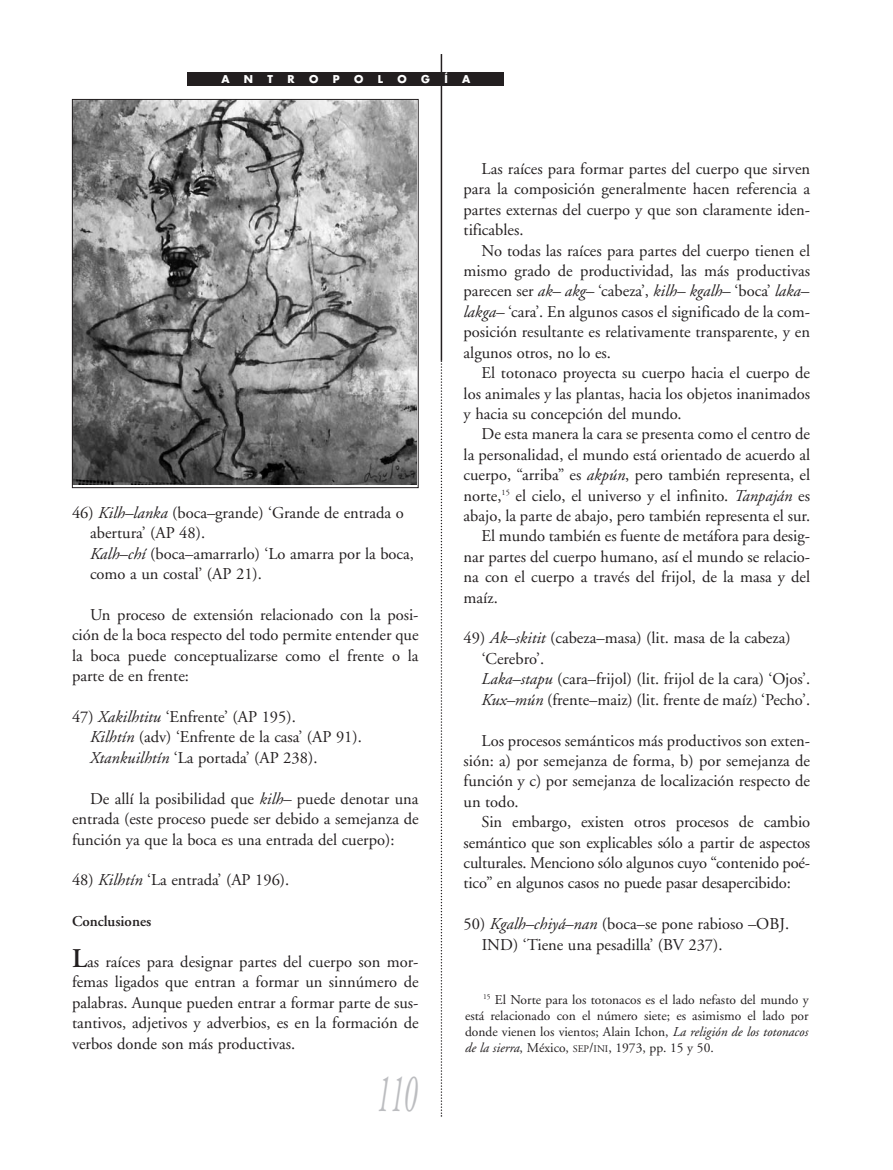
<style>
.page{position:relative;width:893px;height:1170px;background:#fff}
.page>*{position:absolute;margin:0;border:0;box-sizing:border-box;transform-origin:0 0}
.t1{font:italic 54px "Adobe Garamond";color:#bcbdc0;scale:.5 1}
.t2{font:16.5px/20.4px "Adobe Garamond";color:#231f20;text-align:justify}
.t3{font:600 15px "Adobe Garamond";color:#231f20}
.t4{font:13.5px/15.9px "Adobe Garamond";color:#231f20;text-align:justify}
.t5{font:700 10.5px "Futura";color:#fff}
.s1{font-style:italic}
.s2{font-weight:600;font-size:27px}
.s3{font-size:10.2px}
</style>
<div class="page">
<hr style="left:441px;top:54px;width:1px;height:306px;background:#231f20">
<svg style="left:441px;top:360px;width:1px;height:756px"></svg>
<div style="left:188px;top:72px;width:316px;height:14px;background:#231f20"></div>
<img style="left:74px;top:101px;width:343px;height:383px">
<div style="left:72px;top:99px;width:347px;height:389px;border:1px solid #231f20"></div>
<p class="t5" style="left:221px;top:74px;width:10px">A</p>
<p class="t5" style="left:244px;top:74px;width:11px">N</p>
<p class="t5" style="left:268px;top:74px;width:7px">T</p>
<p class="t5" style="left:288px;top:74px;width:9px">R</p>
<p class="t5" style="left:309px;top:74px;width:11px">O</p>
<p class="t5" style="left:333px;top:74px;width:8px">P</p>
<p class="t5" style="left:354px;top:74px;width:11px">O</p>
<p class="t5" style="left:378px;top:74px;width:7px">L</p>
<p class="t5" style="left:397px;top:74px;width:11px">O</p>
<p class="t5" style="left:421px;top:74px;width:10px">G</p>
<p class="t5" style="left:444px;top:74px;width:5px">Í</p>
<p class="t5" style="left:462px;top:74px;width:10px">A</p>
<p class="t2" style="left:90px;top:504px;width:325px;text-align:left;text-indent:-18px">46) <span class="s1">Kilh–lanka</span> (boca–grande) ‘Grande de entrada o abertura’ (AP 48).<br><span class="s1">Kalh–chí</span> (boca–amarrarlo) ‘Lo amarra por la boca, como a un costal’ (AP 21).</p>
<p class="t2" style="left:72px;top:606px;width:348px;text-indent:18px">Un proceso de extensión relacionado con la posi&shy;ción de la boca respecto del todo permite entender que la boca puede conceptualizarse como el frente o la parte de en frente:</p>
<p class="t2" style="left:90px;top:708px;width:273px;text-align:left;text-indent:-18px">47) <span class="s1">Xakilhtitu</span> ‘Enfrente’ (AP 195).<br><span class="s1">Kilhtín</span> (adv) ‘Enfrente de la casa’ (AP 91).<br><span class="s1">Xtankuilhtín</span> ‘La portada’ (AP 238).</p>
<p class="t2" style="left:72px;top:789px;width:348px;text-indent:18px">De allí la posibilidad que <span class="s1">kilh–</span> puede denotar una entrada (este proceso puede ser debido a semejanza de función ya que la boca es una entrada del cuerpo):</p>
<p class="t2" style="left:72px;top:871px;width:219px">48) <span class="s1">Kilhtín</span> ‘La entrada’ (AP 196).</p>
<p class="t3" style="left:72px;top:915px;width:81px">Conclusiones</p>
<p class="t2" style="left:72px;top:952px;width:348px"><span class="s2">L</span>as raíces para designar partes del cuerpo son mor&shy;femas ligados que entran a formar un sinnúmero de palabras. Aunque pueden entrar a formar parte de sus&shy;tantivos, adjetivos y adverbios, es en la formación de verbos donde son más productivas.</p>
<h1 class="t1" style="left:377px;top:1071px;width:82px">110</h1>
<p class="t2" style="left:464px;top:160px;width:348px;text-indent:18px">Las raíces para formar partes del cuerpo que sirven para la composición generalmente hacen referencia a partes externas del cuerpo y que son claramente iden&shy;tificables.</p>
<p class="t2" style="left:464px;top:241px;width:348px;text-indent:18px">No todas las raíces para partes del cuerpo tienen el mismo grado de productividad, las más productivas parecen ser <span class="s1">ak– akg–</span> ‘cabeza’, <span class="s1">kilh– kgalh–</span> ‘boca’ <span class="s1">laka– lakga–</span> ‘cara’. En algunos casos el significado de la com&shy;posición resultante es relativamente transparente, y en algunos otros, no lo es.</p>
<p class="t2" style="left:464px;top:364px;width:348px;text-indent:18px">El totonaco proyecta su cuerpo hacia el cuerpo de los animales y las plantas, hacia los objetos inanimados y hacia su concepción del mundo.</p>
<p class="t2" style="left:482px;top:425px;width:330px">De esta manera la cara se presenta como el centro de</p>
<p class="t2" style="left:464px;top:445px;width:348px">la personalidad, el mundo está orientado de acuerdo al</p>
<p class="t2" style="left:464px;top:466px;width:348px">cuerpo, “arriba” es <span class="s1">akpún</span>, pero también representa, el</p>
<p class="t2" style="left:464px;top:486px;width:348px">norte,<sup>15</sup> el cielo, el universo y el infinito. <span class="s1">Tanpaján</span> es</p>
<p class="t2" style="left:464px;top:507px;width:348px">abajo, la parte de abajo, pero también representa el sur.</p>
<p class="t2" style="left:482px;top:527px;width:330px">El mundo también es fuente de metáfora para desig-</p>
<p class="t2" style="left:464px;top:547px;width:348px">nar partes del cuerpo humano, así el mundo se relacio-</p>
<p class="t2" style="left:464px;top:568px;width:348px">na con el cuerpo a través del frijol, de la masa y del</p>
<p class="t2" style="left:464px;top:588px;width:36px">maíz.</p>
<p class="t2" style="left:482px;top:629px;width:330px;text-align:left;text-indent:-18px">49) <span class="s1">Ak–skitit</span> (cabeza–masa) (lit. masa de la cabeza) ‘Cerebro’.<br><span class="s1">Laka–stapu</span> (cara–frijol) (lit. frijol de la cara) ‘Ojos’.<br><span class="s1">Kux–mún</span> (frente–maiz) (lit. frente de maíz) ‘Pecho’.</p>
<p class="t2" style="left:464px;top:731px;width:348px;text-indent:18px">Los procesos semánticos más productivos son exten&shy;sión: a) por semejanza de forma, b) por semejanza de función y c) por semejanza de localización respecto de un todo.</p>
<p class="t2" style="left:464px;top:813px;width:348px;text-indent:18px">Sin embargo, existen otros procesos de cambio semántico que son explicables sólo a partir de aspectos culturales. Menciono sólo algunos cuyo “contenido poé&shy;tico” en algunos casos no puede pasar desapercibido:</p>
<p class="t2" style="left:482px;top:915px;width:309px;text-indent:-18px">50) <span class="s1">Kgalh–chiyá–nan</span> (boca–se pone rabioso –OBJ.<br>IND) ‘Tiene una pesadilla’ (BV 237).</p>
<p class="t4" style="left:465px;top:992px;width:345px;text-indent:18px"><sup>15</sup> El Norte para los totonacos es el lado nefasto del mundo y está relacionado con el número siete; es asimismo el lado por donde vienen los vientos; Alain Ichon, <span class="s1">La religión de los totonacos de la sierra</span>, México, <span class="s3">SEP</span>/<span class="s3">INI</span>, 1973, pp. 15 y 50.</p>
</div>
